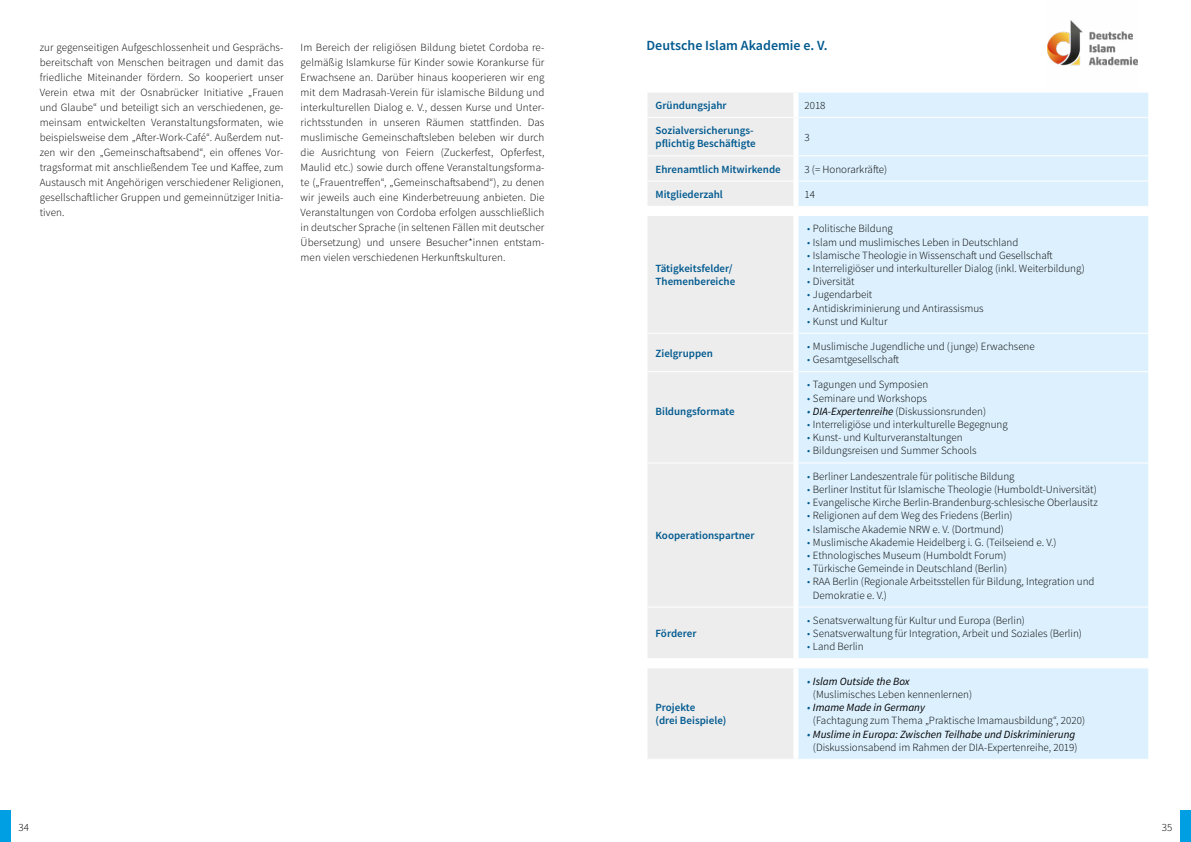
<style>
.page{position:relative;width:1191px;height:842px;background:#fff}
.page>*{position:absolute;margin:0;border:0;box-sizing:border-box;transform-origin:0 0}
.t1{font:600 14px "Source Sans Pro";color:#00598f}
.t2{font:300 11px/15px "Source Sans Pro";color:#000}
.t3{font:600 11px/13.2px "Source Sans Pro";color:#00598f}
.s1{color:#00598f}
.s2{font-weight:400;font-style:italic;color:#00598f}
.s3{font-weight:400;font-style:italic}
</style>
<div class="page">
<div style="left:0;top:810px;width:11px;height:32px;background:#009fe3"></div>
<div style="left:1180px;top:810px;width:11px;height:32px;background:#009fe3"></div>
<div style="left:648px;top:93px;width:145px;height:666px;background:#ededed"></div>
<div style="left:798px;top:93px;width:350px;height:666px;background:#dcf0fd"></div>
<hr style="left:646px;top:117px;width:147px;height:1px;background:#fff">
<hr style="left:798px;top:117px;width:351px;height:1px;background:#fff">
<hr style="left:646px;top:155px;width:147px;height:1px;background:#fff">
<hr style="left:798px;top:155px;width:351px;height:1px;background:#fff">
<hr style="left:646px;top:181px;width:147px;height:1px;background:#fff">
<hr style="left:798px;top:181px;width:351px;height:1px;background:#fff">
<hr style="left:646px;top:333px;width:147px;height:1px;background:#fff">
<hr style="left:798px;top:333px;width:351px;height:1px;background:#fff">
<hr style="left:646px;top:371px;width:147px;height:1px;background:#fff">
<hr style="left:798px;top:371px;width:351px;height:1px;background:#fff">
<hr style="left:646px;top:462px;width:147px;height:1px;background:#fff">
<hr style="left:798px;top:462px;width:351px;height:1px;background:#fff">
<hr style="left:646px;top:606px;width:147px;height:1px;background:#fff">
<hr style="left:798px;top:606px;width:351px;height:1px;background:#fff">
<hr style="left:646px;top:206px;width:150px;height:1px;background:#fff">
<hr style="left:796px;top:206px;width:353px;height:1px;background:#fff">
<hr style="left:646px;top:215px;width:150px;height:1px;background:#fff">
<hr style="left:796px;top:215px;width:353px;height:1px;background:#fff">
<hr style="left:646px;top:658px;width:150px;height:1px;background:#fff">
<hr style="left:796px;top:658px;width:353px;height:1px;background:#fff">
<hr style="left:646px;top:667px;width:150px;height:1px;background:#fff">
<hr style="left:796px;top:667px;width:353px;height:1px;background:#fff">
<img style="left:1047px;top:20px;width:90px;height:46px">
<p class="t2" style="left:40px;top:40px;width:245px;text-align:justify">zur gegenseitigen Aufgeschlossenheit und Gesprächs&shy;bereitschaft von Menschen beitragen und damit das friedliche Miteinander fördern. So kooperiert unser Verein etwa mit der Osnabrücker Initiative „Frauen und Glaube“ und beteiligt sich an verschiedenen, ge&shy;meinsam entwickelten Veranstaltungsformaten, wie beispielsweise dem „After-Work-Café“. Außerdem nut&shy;zen wir den „Gemeinschaftsabend“, ein offenes Vor&shy;tragsformat mit anschließendem Tee und Kaffee, zum Austausch mit Angehörigen verschiedener Religionen, gesellschaftlicher Gruppen und gemeinnütziger Initia&shy;tiven.</p>
<p class="t2" style="left:300px;top:40px;width:245px;text-align:justify">Im Bereich der religiösen Bildung bietet Cordoba re&shy;gelmäßig Islamkurse für Kinder sowie Korankurse für Erwachsene an. Darüber hinaus kooperieren wir eng mit dem Madrasah-Verein für islamische Bildung und interkulturellen Dialog e. V., dessen Kurse und Unter&shy;richtsstunden in unseren Räumen stattfinden. Das muslimische Gemeinschaftsleben beleben wir durch die Ausrichtung von Feiern (Zuckerfest, Opferfest, Maulid etc.) sowie durch offene Veranstaltungsforma&shy;te („Frauentreffen“, „Gemeinschaftsabend“), zu denen wir jeweils auch eine Kinderbetreuung anbieten. Die Veranstaltungen von Cordoba erfolgen ausschließlich in deutscher Sprache (in seltenen Fällen mit deutscher Übersetzung) und unsere Besucher*innen entstam&shy;men vielen verschiedenen Herkunftskulturen.</p>
<p class="t1" style="left:646px;top:36px;width:183px">Deutsche Islam Akademie e. V.</p>
<p class="t3" style="left:655px;top:98px;width:73px">Gründungsjahr</p>
<p class="t2" style="left:804px;top:98px;width:23px">2018</p>
<p class="t3" style="left:655px;top:124px;width:102px">Sozialversicherungs&shy;pflichtig Beschäftigte</p>
<p class="t2" style="left:804px;top:130px;width:7px">3</p>
<p class="t3" style="left:655px;top:162px;width:127px">Ehrenamtlich Mitwirkende</p>
<p class="t2" style="left:804px;top:161px;width:84px">3 (= Honorarkräfte)</p>
<p class="t3" style="left:655px;top:187px;width:69px">Mitgliederzahl</p>
<p class="t2" style="left:804px;top:187px;width:12px">14</p>
<p class="t2" style="left:807px;top:221px;width:87px"><span class="s1">•</span> Politische Bildung</p>
<p class="t2" style="left:807px;top:234px;width:213px"><span class="s1">•</span> Islam und muslimisches Leben in Deutschland</p>
<p class="t2" style="left:807px;top:248px;width:247px"><span class="s1">•</span> Islamische Theologie in Wissenschaft und Gesellschaft</p>
<p class="t2" style="left:807px;top:261px;width:279px"><span class="s1">•</span> Interreligiöser und interkultureller Dialog (inkl. Weiterbildung)</p>
<p class="t2" style="left:807px;top:274px;width:49px"><span class="s1">•</span> Diversität</p>
<p class="t2" style="left:807px;top:287px;width:67px"><span class="s1">•</span> Jugendarbeit</p>
<p class="t2" style="left:807px;top:300px;width:178px"><span class="s1">•</span> Antidiskriminierung und Antirassismus</p>
<p class="t2" style="left:807px;top:314px;width:82px"><span class="s1">•</span> Kunst und Kultur</p>
<p class="t3" style="left:655px;top:262px;width:81px">Tätigkeitsfelder/<br>Themenbereiche</p>
<p class="t3" style="left:655px;top:346px;width:59px">Zielgruppen</p>
<p class="t3" style="left:655px;top:404px;width:81px">Bildungsformate</p>
<p class="t3" style="left:655px;top:529px;width:101px">Kooperationspartner</p>
<p class="t3" style="left:655px;top:627px;width:42px">Förderer</p>
<p class="t3" style="left:655px;top:701px;width:72px">Projekte<br>(drei Beispiele)</p>
<p class="t2" style="left:807px;top:339px;width:229px"><span class="s1">•</span> Muslimische Jugendliche und (junge) Erwachsene</p>
<p class="t2" style="left:807px;top:352px;width:93px"><span class="s1">•</span> Gesamtgesellschaft</p>
<p class="t2" style="left:807px;top:377px;width:122px"><span class="s1">•</span> Tagungen und Symposien</p>
<p class="t2" style="left:807px;top:390px;width:121px"><span class="s1">•</span> Seminare und Workshops</p>
<p class="t2" style="left:807px;top:404px;width:180px"><span class="s2">•</span> <span class="s3">DIA-Expertenreihe</span> (Diskussionsrunden)</p>
<p class="t2" style="left:807px;top:417px;width:202px"><span class="s1">•</span> Interreligiöse und interkulturelle Begegnung</p>
<p class="t2" style="left:807px;top:430px;width:157px"><span class="s1">•</span> Kunst- und Kulturveranstaltungen</p>
<p class="t2" style="left:807px;top:443px;width:171px"><span class="s1">•</span> Bildungsreisen und Summer Schools</p>
<p class="t2" style="left:807px;top:469px;width:209px"><span class="s1">•</span> Berliner Landeszentrale für politische Bildung</p>
<p class="t2" style="left:807px;top:482px;width:291px"><span class="s1">•</span> Berliner Institut für Islamische Theologie (Humboldt-Universität)</p>
<p class="t2" style="left:807px;top:495px;width:292px"><span class="s1">•</span> Evangelische Kirche Berlin-Brandenburg-schlesische Oberlausitz</p>
<p class="t2" style="left:807px;top:508px;width:207px"><span class="s1">•</span> Religionen auf dem Weg des Friedens (Berlin)</p>
<p class="t2" style="left:807px;top:521px;width:198px"><span class="s1">•</span> Islamische Akademie NRW e. V. (Dortmund)</p>
<p class="t2" style="left:807px;top:535px;width:251px"><span class="s1">•</span> Muslimische Akademie Heidelberg i. G. (Teilseiend e. V.)</p>
<p class="t2" style="left:807px;top:548px;width:201px"><span class="s1">•</span> Ethnologisches Museum (Humboldt Forum)</p>
<p class="t2" style="left:807px;top:561px;width:201px"><span class="s1">•</span> Türkische Gemeinde in Deutschland (Berlin)</p>
<p class="t2" style="left:813px;top:575px;width:283px;line-height:13.2px;text-indent:-6px"><span class="s1">•</span> RAA Berlin (Regionale Arbeitsstellen für Bildung, Integration und<br>Demokratie e. V.)</p>
<p class="t2" style="left:807px;top:613px;width:219px"><span class="s1">•</span> Senatsverwaltung für Kultur und Europa (Berlin)</p>
<p class="t2" style="left:807px;top:626px;width:276px"><span class="s1">•</span> Senatsverwaltung für Integration, Arbeit und Soziales (Berlin)</p>
<p class="t2" style="left:807px;top:639px;width:58px"><span class="s1">•</span> Land Berlin</p>
<p class="t2" style="left:813px;top:674px;width:161px;line-height:13.2px;text-indent:-6px"><span class="s2">•</span> <span class="s3">Islam Outside the Box </span>(Muslimisches Leben kennenlernen)</p>
<p class="t2" style="left:813px;top:701px;width:274px;line-height:13.2px;text-indent:-6px"><span class="s2">•</span> <span class="s3">Imame Made in Germany<br></span>(Fachtagung zum Thema „Praktische Imamausbildung“, 2020)</p>
<p class="t2" style="left:807px;top:727px;width:272px;line-height:13.2px;text-align:center"><span class="s2">•</span> <span class="s3">Muslime in Europa: Zwischen Teilhabe und Diskriminierung </span>(Diskussionsabend im Rahmen der DIA-Expertenreihe, 2019)</p>
<p class="t2" style="left:18px;top:820px;width:12px">34</p>
<p class="t2" style="left:1161px;top:820px;width:12px">35</p>
</div>
